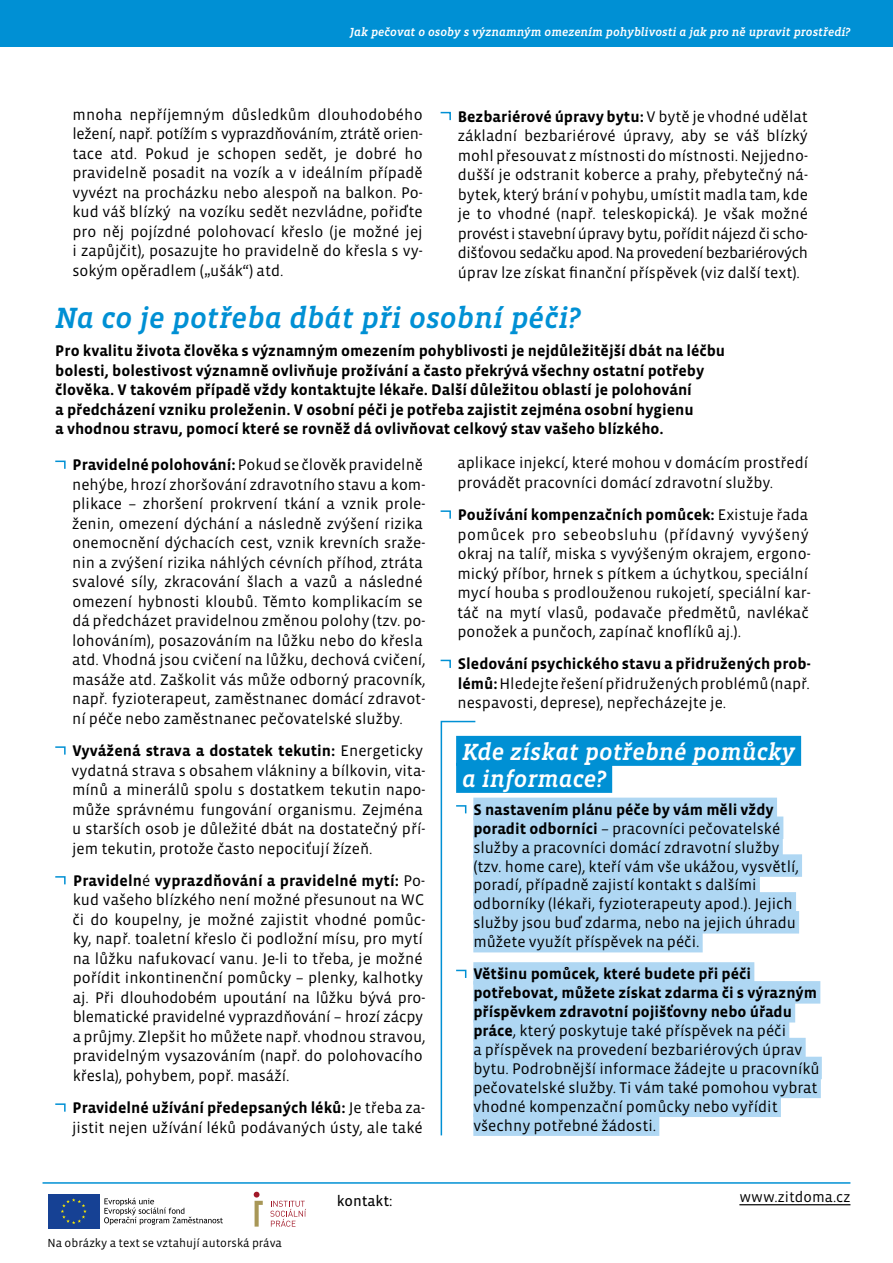
<style>
.page{position:relative;width:893px;height:1263px;background:#fff}
.page>*{position:absolute;margin:0;border:0;box-sizing:border-box;transform-origin:0 0}
.t1{font:italic 500 30px "Vista Slab OTCE";color:#0090d4}
.t2{font:italic 500 24px/27px "Vista Slab OTCE";color:#fff}
.t3{font:15.75px/19.5px "Vista Sans OTCE";color:#000}
.t4{font:700 15.75px/19.5px "Vista Sans OTCE";color:#000}
.t5{font:15px "Vista Sans OTCE";color:#000}
.t6{font:15px "Vista Sans OTCE";color:#000}
.t7{font:italic 500 12px "Vista Slab OTCE";color:#fff}
.t8{font:12px "Vista Sans OTCE";color:#000}
.s1{font-weight:700}
</style>
<div class="page">
<svg style="left:254px;top:1192px;width:9px;height:34px"></svg>
<svg style="left:270px;top:1201px;width:36px;height:26px"></svg>
<hr style="left:739px;top:1204px;width:111px;height:1px;background:#000">
<div style="left:48px;top:1194px;width:52px;height:34px;background:#164194"></div>
<svg style="left:61px;top:1198px;width:26px;height:26px"></svg>
<svg style="left:104px;top:1198px;width:119px;height:27px"></svg>
<hr style="left:43px;top:1182px;width:807px;height:2px;background:#0090d4">
<div style="left:0;top:0;width:893px;height:47px;background:#0090d4"></div>
<svg style="left:440px;top:111px;width:11px;height:10px"></svg>
<svg style="left:55px;top:460px;width:11px;height:9px"></svg>
<svg style="left:55px;top:746px;width:11px;height:9px"></svg>
<svg style="left:55px;top:876px;width:11px;height:9px"></svg>
<svg style="left:55px;top:1103px;width:11px;height:9px"></svg>
<svg style="left:440px;top:510px;width:11px;height:9px"></svg>
<svg style="left:440px;top:659px;width:11px;height:9px"></svg>
<div style="left:456px;top:736px;width:345px;height:30px;background:#0090d4"></div>
<div style="left:456px;top:763px;width:156px;height:30px;background:#0090d4"></div>
<div style="left:473px;top:798px;width:304px;height:22px;background:#afd7f3"></div>
<div style="left:473px;top:816px;width:310px;height:23px;background:#afd7f3"></div>
<div style="left:473px;top:835px;width:310px;height:23px;background:#afd7f3"></div>
<div style="left:473px;top:854px;width:329px;height:23px;background:#afd7f3"></div>
<div style="left:473px;top:873px;width:287px;height:23px;background:#afd7f3"></div>
<div style="left:473px;top:892px;width:323px;height:23px;background:#afd7f3"></div>
<div style="left:473px;top:911px;width:326px;height:22px;background:#afd7f3"></div>
<div style="left:473px;top:930px;width:230px;height:22px;background:#afd7f3"></div>
<div style="left:473px;top:962px;width:281px;height:23px;background:#afd7f3"></div>
<div style="left:473px;top:981px;width:347px;height:22px;background:#afd7f3"></div>
<div style="left:473px;top:1000px;width:322px;height:22px;background:#afd7f3"></div>
<div style="left:473px;top:1019px;width:316px;height:22px;background:#afd7f3"></div>
<div style="left:473px;top:1038px;width:333px;height:22px;background:#afd7f3"></div>
<div style="left:473px;top:1057px;width:349px;height:22px;background:#afd7f3"></div>
<div style="left:473px;top:1075px;width:348px;height:23px;background:#afd7f3"></div>
<div style="left:473px;top:1094px;width:308px;height:23px;background:#afd7f3"></div>
<div style="left:473px;top:1113px;width:186px;height:23px;background:#afd7f3"></div>
<svg style="left:440px;top:720px;width:37px;height:416px"></svg>
<p class="t7" style="left:433px;top:25px;width:414px">Stojíte před rozhodnutím, zda můžete zajistit péči o svého blízkého doma</p>
<p class="t7" style="left:350px;top:25px;width:502px">Jak pečovat o osoby s významným omezením pohyblivosti a jak pro ně upravit prostředí?</p>
<p class="t3" style="left:72px;top:104px;width:352px;text-align:justify">mnoha nepříjemným důsledkům dlouhodobého ležení, např. potížím s vyprazdňováním, ztrátě orien&shy;tace atd. Pokud je schopen sedět, je dobré ho pravidelně posadit na vozík a v ideálním případě vyvézt na procházku nebo alespoň na balkon. Po&shy;kud váš blízký na vozíku sedět nezvládne, pořiďte pro něj pojízdné polohovací křeslo (je možné jej i zapůjčit), posazujte ho pravidelně do křesla s vy&shy;sokým opěradlem („ušák“) atd.</p>
<p class="t3" style="left:458px;top:106px;width:352px;text-align:justify"><span class="s1">Bezbariérové úpravy bytu:</span> V bytě je vhodné udělat základní bezbariérové úpravy, aby se váš blízký mohl přesouvat z místnosti do místnosti. Nejjedno&shy;dušší je odstranit koberce a prahy, přebytečný ná&shy;bytek, který brání v pohybu, umístit madla tam, kde je to vhodné (např. teleskopická). Je však možné provést i stavební úpravy bytu, pořídit nájezd či scho&shy;dišťovou sedačku apod. Na provedení bezbariérových úprav lze získat finanční příspěvek (viz další text).</p>
<h1 class="t1" style="left:55px;top:301px;width:527px">Na co je potřeba dbát při osobní péči?</h1>
<p class="t4" style="left:55px;top:341px;width:671px">Pro kvalitu života člověka s významným omezením pohyblivosti je nejdůležitější dbát na léčbu bolesti, bolestivost významně ovlivňuje prožívání a často překrývá všechny ostatní potřeby člověka. V takovém případě vždy kontaktujte lékaře. Další důležitou oblastí je polohování<br>a předcházení vzniku proleženin. V osobní péči je potřeba zajistit zejména osobní hygienu<br>a vhodnou stravu, pomocí které se rovněž dá ovlivňovat celkový stav vašeho blízkého.</p>
<p class="t3" style="left:72px;top:455px;width:355px"><span class="s1">Pravidelné polohování:</span> Pokud se člověk pravidelně nehýbe, hrozí zhoršování zdravotního stavu a kom&shy;plikace – zhoršení prokrvení tkání a vznik prole&shy;ženin, omezení dýchání a následně zvýšení rizika onemocnění dýchacích cest, vznik krevních sraže&shy;nin a zvýšení rizika náhlých cévních příhod, ztráta svalové síly, zkracování šlach a vazů a následné omezení hybnosti kloubů. Těmto komplikacím se dá předcházet pravidelnou změnou polohy (tzv. po&shy;lohováním), posazováním na lůžku nebo do křesla atd. Vhodná jsou cvičení na lůžku, dechová cvičení, masáže atd. Zaškolit vás může odborný pracovník, např. fyzioterapeut, zaměstnanec domácí zdravot&shy;ní péče nebo zaměstnanec pečovatelské služby.</p>
<p class="t3" style="left:72px;top:741px;width:355px"><span class="s1">Vyvážená strava a dostatek tekutin:</span> Energeticky vydatná strava s obsahem vlákniny a bílkovin, vita&shy;mínů a minerálů spolu s dostatkem tekutin napo&shy;může správnému fungování organismu. Zejména u starších osob je důležité dbát na dostatečný pří&shy;jem tekutin, protože často nepociťují žízeň.</p>
<p class="t3" style="left:72px;top:871px;width:355px"><span class="s1">Pravideln</span>é <span class="s1">vyprazdňování a pravidelné mytí:</span> Po&shy;kud vašeho blízkého není možné přesunout na WC či do koupelny, je možné zajistit vhodné pomůc&shy;ky, např. toaletní křeslo či podložní mísu, pro mytí na lůžku nafukovací vanu. Je-li to třeba, je možné pořídit inkontinenční pomůcky – plenky, kalhotky aj. Při dlouhodobém upoutání na lůžku bývá pro&shy;blematické pravidelné vyprazdňování – hrozí zácpy a průjmy. Zlepšit ho můžete např. vhodnou stravou, pravidelným vysazováním (např. do polohovacího křesla), pohybem, popř. masáží.</p>
<p class="t3" style="left:72px;top:1098px;width:355px"><span class="s1">Pravidelné užívání předepsaných léků:</span> Je třeba za&shy;jistit nejen užívání léků podávaných ústy, ale také</p>
<p class="t8" style="left:48px;top:1236px;width:236px">Na obrázky a text se vztahují autorská práva</p>
<p class="t6" style="left:337px;top:1192px;width:57px">kontakt:</p>
<p class="t3" style="left:457px;top:453px;width:352px">aplikace injekcí, které mohou v domácím prostředí provádět pracovníci domácí zdravotní služby.</p>
<p class="t3" style="left:457px;top:505px;width:355px"><span class="s1">Používání kompenzačních pomůcek:</span> Existuje řada pomůcek pro sebeobsluhu (přídavný vyvýšený okraj na talíř, miska s vyvýšeným okrajem, ergono&shy;mický příbor, hrnek s pítkem a úchytkou, speciální mycí houba s prodlouženou rukojetí, speciální kar&shy;táč na mytí vlasů, podavače předmětů, navlékač ponožek a punčoch, zapínač knoflíků aj.).</p>
<p class="t3" style="left:457px;top:654px;width:355px;text-align:justify"><span class="s1">Sledování psychického stavu a přidružených prob&shy;lémů:</span> Hledejte řešení přidružených problémů (např. nespavosti, deprese), nepřecházejte je.</p>
<h2 class="t2" style="left:462px;top:738px;width:335px">Kde získat potřebné pomůcky a informace?</h2>
<p class="t3" style="left:473px;top:800px;width:327px;line-height:18.9px"><span class="s1">S nastavením plánu péče by vám měli vždy poradit odborníci</span> – pracovníci pečovatelské služby a pracovníci domácí zdravotní služby (tzv. home care), kteří vám vše ukážou, vysvětlí, poradí, případně zajistí kontakt s dalšími odborníky (lékaři, fyzioterapeuty apod.). Jejich služby jsou buď zdarma, nebo na jejich úhradu můžete využít příspěvek na péči.</p>
<p class="t3" style="left:473px;top:964px;width:348px;line-height:18.9px"><span class="s1">Většinu pomůcek, které budete při péči potřebovat, můžete získat zdarma či s výrazným příspěvkem zdravotní pojišťovny nebo úřadu práce</span>, který poskytuje také příspěvek na péči<br>a příspěvek na provedení bezbariérových úprav bytu. Podrobnější informace žádejte u pracovníků pečovatelské služby. Ti vám také pomohou vybrat vhodné kompenzační pomůcky nebo vyřídit všechny potřebné žádosti.</p>
<p class="t5" style="left:739px;top:1188px;width:113px">www.zitdoma.cz</p>
</div>
